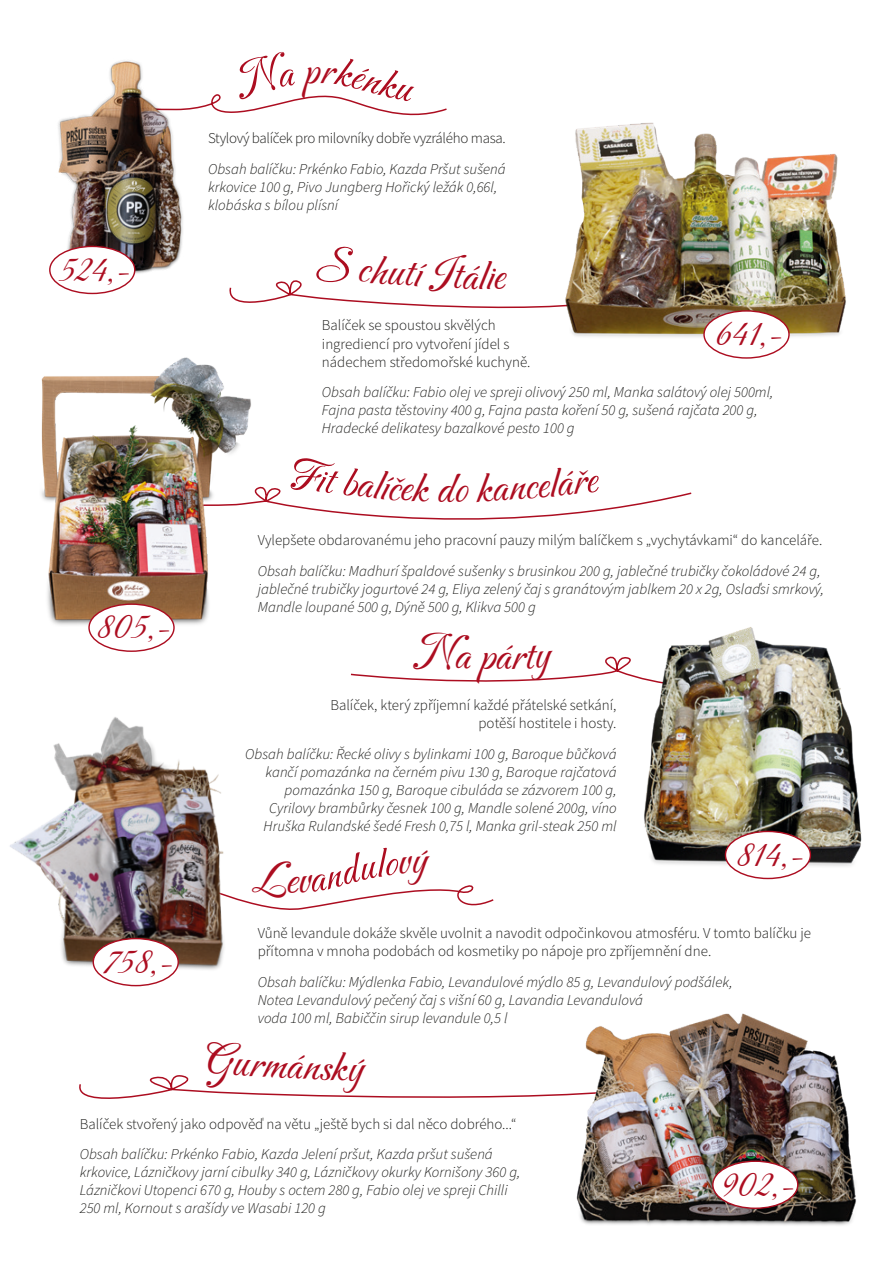
<style>
.page{position:relative;width:893px;height:1263px;background:#fff}
.page>*{position:absolute;margin:0;border:0;box-sizing:border-box;transform-origin:0 0}
.t1{font:45px "Carattere";color:#ac0d20}
.t2{font:38.25px "Carattere";color:#ac0d20}
.t3{font:italic 15px/18px "Source Sans Variable";color:#1d1d1b}
.t4{font:15px/18px "Source Sans Variable";color:#1d1d1b}
.t5{font:15px "Source Sans Variable";letter-spacing:-.02em;color:#1d1d1b}
</style>
<div class="page">
<img style="left:570px;top:122px;width:276px;height:237px">
<div style="left:704px;top:311px;width:85px;height:47px;background:#fff;border-radius:50%"></div>
<div style="left:703px;top:310px;width:87px;height:49px;border:1px solid #ac0d20;border-radius:50%"></div>
<img style="left:576px;top:1013px;width:281px;height:213px">
<div style="left:713px;top:1161px;width:85px;height:47px;background:#fff;border-radius:50%"></div>
<div style="left:712px;top:1160px;width:86px;height:49px;border:1px solid #ac0d20;border-radius:50%"></div>
<img style="left:41px;top:357px;width:210px;height:295px">
<img style="left:10px;top:717px;width:214px;height:270px">
<div style="left:89px;top:604px;width:85px;height:47px;background:#fff;border-radius:50%"></div>
<div style="left:88px;top:603px;width:87px;height:49px;border:1px solid #ac0d20;border-radius:50%"></div>
<img style="left:49px;top:61px;width:134px;height:234px">
<div style="left:50px;top:246px;width:85px;height:47px;background:#fff;border-radius:50%"></div>
<div style="left:49px;top:246px;width:86px;height:48px;border:1px solid #ac0d20;border-radius:50%"></div>
<img style="left:644px;top:627px;width:218px;height:253px">
<div style="left:725px;top:831px;width:85px;height:47px;background:#fff;border-radius:50%"></div>
<div style="left:725px;top:831px;width:86px;height:48px;border:1px solid #ac0d20;border-radius:50%"></div>
<div style="left:93px;top:938px;width:85px;height:47px;background:#fff;border-radius:50%"></div>
<div style="left:93px;top:938px;width:86px;height:48px;border:1px solid #ac0d20;border-radius:50%"></div>
<svg style="left:350px;top:631px;width:464px;height:77px"></svg>
<svg style="left:229px;top:244px;width:411px;height:76px"></svg>
<svg style="left:79px;top:1041px;width:624px;height:70px"></svg>
<img style="left:87px;top:456px;width:605px;height:89px">
<svg style="left:132px;top:61px;width:315px;height:63px"></svg>
<svg style="left:184px;top:847px;width:310px;height:67px"></svg>
<h2 class="t2" style="left:60px;top:245px;width:71px">524,-</h2>
<h2 class="t2" style="left:98px;top:603px;width:73px">805,-</h2>
<h2 class="t2" style="left:104px;top:937px;width:70px">758,-</h2>
<p class="t5" style="left:208px;top:129px;width:299px">Stylový balíček pro milovníky dobře vyzrálého masa.</p>
<p class="t3" style="left:208px;top:160px;width:299px">Obsah balíčku: Prkénko Fabio, Kazda Pršut sušená krkovice 100 g, Pivo Jungberg Hořický ležák 0,66l, klobáska s bílou plísní</p>
<h1 class="t1" style="left:493px;top:247px;width:13px">e</h1>
<p class="t4" style="left:322px;top:317px;width:210px">Balíček se spoustou skvělých ingrediencí pro vytvoření jídel s nádechem středomořské kuchyně.</p>
<p class="t3" style="left:322px;top:383px;width:453px">Obsah balíčku: Fabio olej ve spreji olivový 250 ml, Manka salátový olej 500ml,<br>Fajna pasta těstoviny 400 g, Fajna pasta koření 50 g, sušená rajčata 200 g,<br>Hradecké delikatesy bazalkové pesto 100 g</p>
<h2 class="t2" style="left:716px;top:310px;width:67px">641,-</h2>
<h1 class="t1" style="left:437px;top:460px;width:19px">d</h1>
<p class="t4" style="left:258px;top:531px;width:566px">Vylepšete obdarovanému jeho pracovní pauzy milým balíčkem s „vychytávkami“ do kanceláře.</p>
<p class="t3" style="left:258px;top:562px;width:568px">Obsah balíčku: Madhurí špaldové sušenky s brusinkou 200 g, jablečné trubičky čokoládové 24 g, jablečné trubičky jogurtové 24 g, Eliya zelený čaj s granátovým jablkem 20 x 2g, Oslaďsi smrkový,<br>Mandle loupané 500 g, Dýně 500 g, Klikva 500 g</p>
<p class="t4" style="left:330px;top:696px;width:288px;text-align:right">Balíček, který zpříjemní každé přátelské setkání, potěší hostitele i hosty.</p>
<p class="t3" style="left:245px;top:745px;width:373px;text-align:right">Obsah balíčku: Řecké olivy s bylinkami 100 g, Baroque bůčková kančí pomazánka na černém pivu 130 g, Baroque rajčatová pomazánka 150 g, Baroque cibuláda se zázvorem 100 g, Cyrilovy brambůrky česnek 100 g, Mandle solené 200g, víno Hruška Rulandské šedé Fresh 0,75 l, Manka gril-steak 250 ml</p>
<h1 class="t1" style="left:286px;top:851px;width:13px">e</h1>
<h2 class="t2" style="left:738px;top:830px;width:67px">814,-</h2>
<p class="t4" style="left:258px;top:924px;width:555px">Vůně levandule dokáže skvěle uvolnit a navodit odpočinkovou atmosféru. V tomto balíčku je přítomna v mnoha podobách od kosmetiky po nápoje pro zpříjemnění dne.</p>
<p class="t3" style="left:258px;top:973px;width:476px">Obsah balíčku: Mýdlenka Fabio, Levandulové mýdlo 85 g, Levandulový podšálek,<br>Notea Levandulový pečený čaj s višní 60 g, Lavandia Levandulová<br>voda 100 ml, Babiččin sirup levandule 0,5 l</p>
<h1 class="t1" style="left:304px;top:1037px;width:62px;rotate:2deg">nský</h1>
<p class="t4" style="left:80px;top:1115px;width:438px">Balíček stvořený jako odpověď na větu „ještě bych si dal něco dobrého...“</p>
<p class="t3" style="left:80px;top:1145px;width:442px">Obsah balíčku: Prkénko Fabio, Kazda Jelení pršut, Kazda pršut sušená krkovice, Lázničkovy jarní cibulky 340 g, Lázničkovy okurky Kornišony 360 g, Lázničkovi Utopenci 670 g, Houby s octem 280 g, Fabio olej ve spreji Chilli 250 ml, Kornout s arašídy ve Wasabi 120 g</p>
<h2 class="t2" style="left:722px;top:1160px;width:73px">902,-</h2>
</div>
